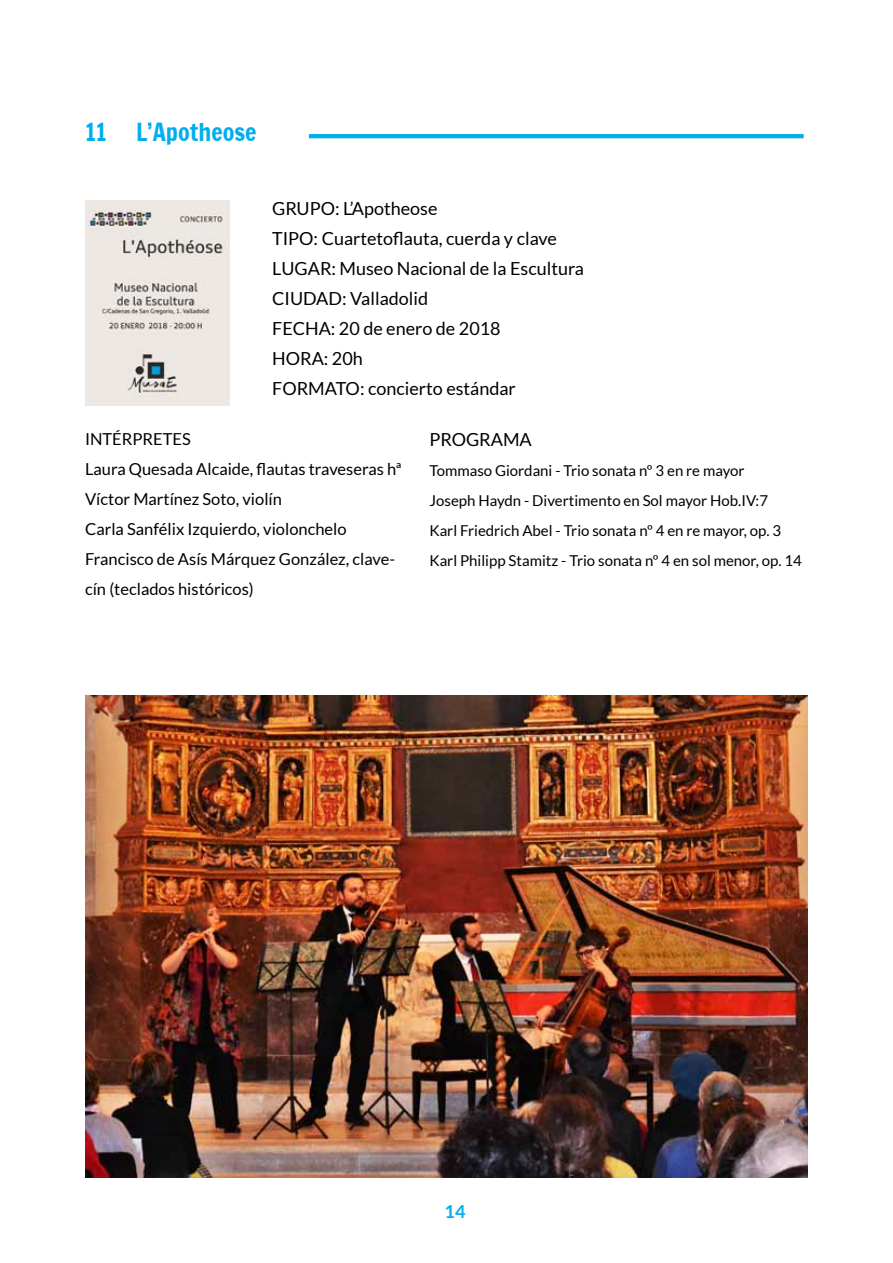
<style>
.page{position:relative;width:893px;height:1263px;background:#fff}
.page>*{position:absolute;margin:0;border:0;box-sizing:border-box;transform-origin:0 0}
.t1{font:24px "Francois One";color:#00aeef}
.t2{font:18px/30px "Lato";color:#000}
.t3{font:700 18px "Lato";color:#00aeef}
.t4{font:16.5px/30px "Lato";color:#000}
.t5{font:15px/30px "Lato";color:#000}
</style>
<div class="page">
<div style="left:309px;top:134px;width:495px;height:4px;background:#00aeef;border:2px solid #00aeef"></div>
<img style="left:85px;top:200px;width:145px;height:205px">
<img style="left:85px;top:695px;width:723px;height:482px">
<h1 class="t1" style="left:85px;top:119px;width:173px">11 L’Apotheose</h1>
<p class="t2" style="left:272px;top:193px;width:313px">GRUPO: L’Apotheose<br>TIPO: Cuartetoflauta, cuerda y clave<br>LUGAR: Museo Nacional de la Escultura<br>CIUDAD: Valladolid<br>FECHA: 20 de enero de 2018<br>HORA: 20h<br>FORMATO: concierto estándar</p>
<p class="t4" style="left:85px;top:424px;width:318px">INTÉRPRETES<br>Laura Quesada Alcaide, flautas traveseras hª Víctor Martínez Soto, violín<br>Carla Sanfélix Izquierdo, violonchelo Francisco de Asís Márquez González, clave&shy;cín (teclados históricos)</p>
<p class="t2" style="left:429px;top:424px;width:104px">PROGRAMA</p>
<p class="t5" style="left:429px;top:456px;width:374px">Tommaso Giordani - Trio sonata nº 3 en re mayor<br>Joseph Haydn - Divertimento en Sol mayor Hob.IV:7<br>Karl Friedrich Abel - Trio sonata nº 4 en re mayor, op. 3<br>Karl Philipp Stamitz - Trio sonata nº 4 en sol menor, op. 14</p>
<p class="t3" style="left:445px;top:1201px;width:22px">14</p>
</div>
